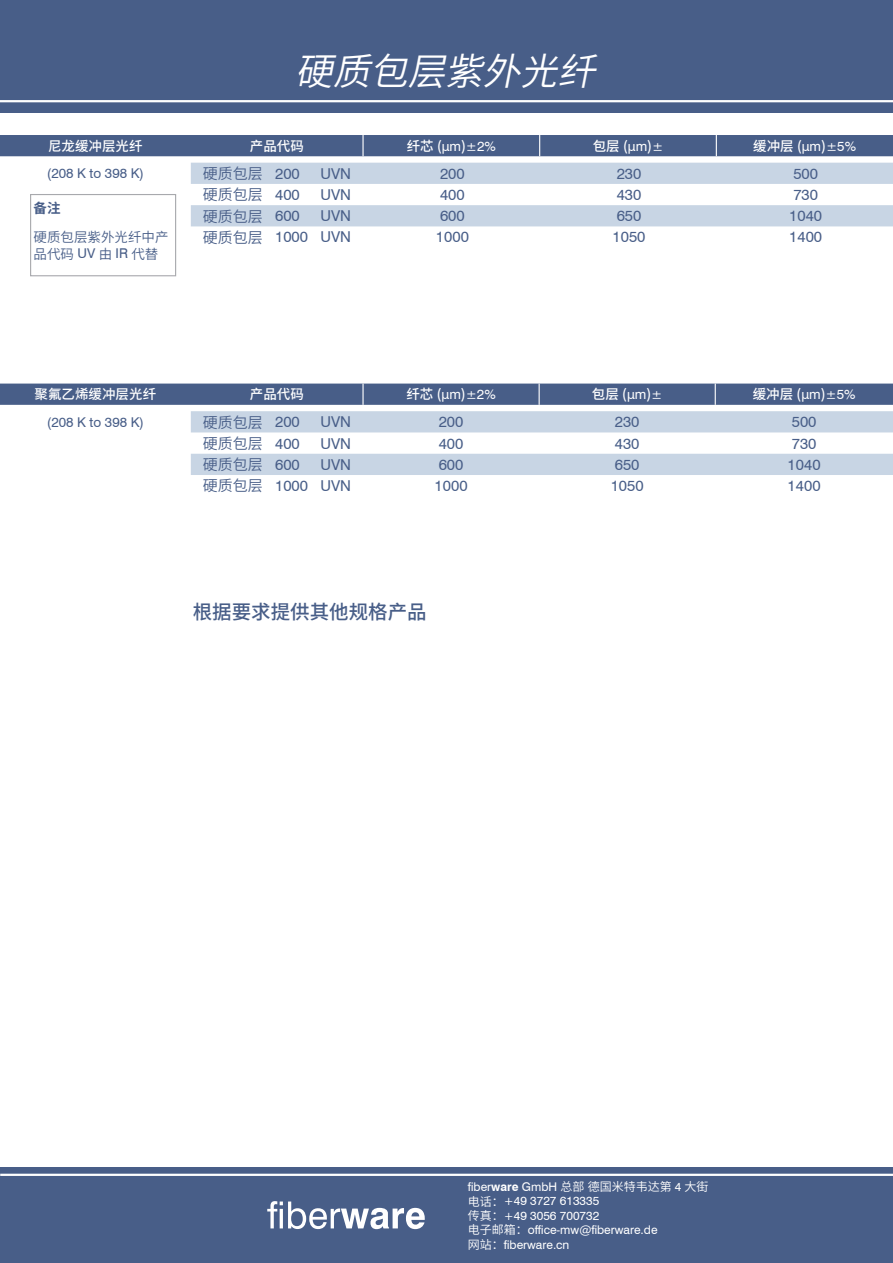
<style>
.page{position:relative;width:893px;height:1263px;background:#fff}
.page>*{position:absolute;margin:0;border:0;box-sizing:border-box;transform-origin:0 0}
.t1{font:italic 37.5px "Source Han Sans CN";color:#fff}
.t2{font:500 19.5px "Source Han Sans CN";color:#485e88}
.t3{font:15px "Swiss 721 BT";color:#485e88}
.t4{font:15px "Source Han Sans CN";color:#485e88}
.t5{font:500 13.5px "Source Han Sans CN";color:#fff}
.t6{font:13.5px "Swiss 721 BT";color:#485e88}
.t7{font:13.5px/16.2px "Source Han Sans CN";color:#485e88}
.t8{font:13.5px "Swiss 721 BT";color:#fff}
.t9{font:700 13.5px "Source Han Sans CN";color:#485e88}
.t10{font:12px "Swiss 721 BT";color:#fff}
.t11{font:12px "Source Han Sans CN";color:#fff}
.s1{font-family:"Source Han Sans CN";font-weight:500}
.s2{font-family:"Swiss 721 BT";font-weight:400}
.s3{font-family:"Swiss 721 BT"}
.s4{font-family:"Source Han Sans CN"}
.s5{font-family:"Swiss 721 BT";font-weight:700}
</style>
<div class="page">
<svg style="left:191px;top:163px;width:702px;height:63px"></svg>
<div style="left:0;top:135px;width:893px;height:21px;background:#485e88"></div>
<svg style="left:191px;top:411px;width:702px;height:64px"></svg>
<div style="left:0;top:384px;width:893px;height:21px;background:#485e88"></div>
<div style="left:30px;top:194px;width:146px;height:82px;border:1px solid #a8a9ad"></div>
<div style="left:0;top:0;width:893px;height:113px;background:#485e88"></div>
<div style="left:0;top:1167px;width:893px;height:96px;background:#485e88"></div>
<hr style="left:0;top:100px;width:893px;height:2px;background:#fff">
<hr style="left:0;top:1174px;width:893px;height:2px;background:#fff">
<svg style="left:267px;top:1201px;width:158px;height:28px"></svg>
<p class="t1" style="left:295px;top:51px;width:322px">硬质包层紫外光纤</p>
<p class="t5" style="left:48px;top:138px;width:96px">尼龙缓冲层光纤</p>
<p class="t5" style="left:250px;top:138px;width:55px">产品代码</p>
<p class="t8" style="left:407px;top:136px;width:91px"><span class="s1">纤芯 (</span>μm<span class="s1">)</span>±2%</p>
<p class="t5" style="left:593px;top:138px;width:72px">包层 (<span class="s2">μm</span>)<span class="s2">±</span></p>
<p class="t5" style="left:753px;top:138px;width:104px">缓冲层 (<span class="s2">μm</span>)<span class="s2">±5%</span></p>
<p class="t6" style="left:47px;top:164px;width:99px">(208 K to 398 K)</p>
<p class="t4" style="left:203px;top:165px;width:99px">硬质包层 <span class="s3">200</span></p>
<p class="t3" style="left:320px;top:163px;width:32px">UVN</p>
<p class="t3" style="left:440px;top:163px;width:26px">200</p>
<p class="t3" style="left:617px;top:163px;width:26px">230</p>
<p class="t3" style="left:793px;top:163px;width:26px">500</p>
<p class="t4" style="left:203px;top:186px;width:99px">硬质包层 <span class="s3">400</span></p>
<p class="t3" style="left:320px;top:184px;width:32px">UVN</p>
<p class="t3" style="left:440px;top:184px;width:26px">400</p>
<p class="t3" style="left:617px;top:184px;width:26px">430</p>
<p class="t3" style="left:793px;top:184px;width:26px">730</p>
<p class="t4" style="left:203px;top:208px;width:99px">硬质包层 <span class="s3">600</span></p>
<p class="t3" style="left:320px;top:206px;width:32px">UVN</p>
<p class="t3" style="left:440px;top:206px;width:26px">600</p>
<p class="t3" style="left:617px;top:206px;width:26px">650</p>
<p class="t3" style="left:789px;top:206px;width:34px">1040</p>
<p class="t3" style="left:203px;top:227px;width:150px"><span class="s4">硬质包层</span> 1000 UVN</p>
<p class="t3" style="left:436px;top:227px;width:34px">1000</p>
<p class="t3" style="left:613px;top:227px;width:34px">1050</p>
<p class="t3" style="left:789px;top:227px;width:34px">1400</p>
<p class="t9" style="left:34px;top:201px;width:28px">备注</p>
<p class="t7" style="left:34px;top:230px;width:136px">硬质包层紫外光纤中产品代码 <span class="s3">UV</span> 由 <span class="s3">IR</span> 代替</p>
<p class="t5" style="left:35px;top:387px;width:123px">聚氟乙烯缓冲层光纤</p>
<p class="t5" style="left:250px;top:387px;width:55px">产品代码</p>
<p class="t8" style="left:406px;top:385px;width:91px"><span class="s1">纤芯 (</span>μm<span class="s1">)</span>±2%</p>
<p class="t5" style="left:592px;top:387px;width:72px">包层 (<span class="s2">μm</span>)<span class="s2">±</span></p>
<p class="t5" style="left:753px;top:387px;width:104px">缓冲层 (<span class="s2">μm</span>)<span class="s2">±5%</span></p>
<p class="t6" style="left:47px;top:413px;width:99px">(208 K to 398 K)</p>
<p class="t4" style="left:203px;top:414px;width:99px">硬质包层 <span class="s3">200</span></p>
<p class="t3" style="left:320px;top:412px;width:32px">UVN</p>
<p class="t3" style="left:439px;top:412px;width:26px">200</p>
<p class="t3" style="left:615px;top:412px;width:26px">230</p>
<p class="t3" style="left:792px;top:412px;width:26px">500</p>
<p class="t4" style="left:203px;top:435px;width:99px">硬质包层 <span class="s3">400</span></p>
<p class="t3" style="left:320px;top:433px;width:32px">UVN</p>
<p class="t3" style="left:439px;top:433px;width:26px">400</p>
<p class="t3" style="left:615px;top:433px;width:26px">430</p>
<p class="t3" style="left:792px;top:433px;width:26px">730</p>
<p class="t4" style="left:203px;top:456px;width:99px">硬质包层 <span class="s3">600</span></p>
<p class="t3" style="left:320px;top:454px;width:32px">UVN</p>
<p class="t3" style="left:439px;top:454px;width:26px">600</p>
<p class="t3" style="left:615px;top:454px;width:26px">650</p>
<p class="t3" style="left:788px;top:454px;width:34px">1040</p>
<p class="t3" style="left:203px;top:475px;width:150px"><span class="s4">硬质包层</span> 1000 UVN</p>
<p class="t3" style="left:435px;top:475px;width:34px">1000</p>
<p class="t3" style="left:611px;top:475px;width:34px">1050</p>
<p class="t3" style="left:788px;top:475px;width:34px">1400</p>
<p class="t2" style="left:193px;top:600px;width:235px">根据要求提供其他规格产品</p>
<p class="t11" style="left:468px;top:1180px;width:242px"><span class="s3">fiber</span><span class="s5">ware</span> <span class="s3">GmbH</span> 总部德国米特韦达第 <span class="s3">4</span> 大街</p>
<p class="t10" style="left:468px;top:1193px;width:133px"><span class="s4">电话：</span>+49 3727 613335</p>
<p class="t10" style="left:468px;top:1207px;width:133px"><span class="s4">传真：</span>+49 3056 700732</p>
<p class="t10" style="left:468px;top:1221px;width:191px"><span class="s4">电子邮箱：</span>office-mw@fiberware.de</p>
<p class="t10" style="left:468px;top:1236px;width:103px"><span class="s4">网站：</span>fiberware.cn</p>
</div>
